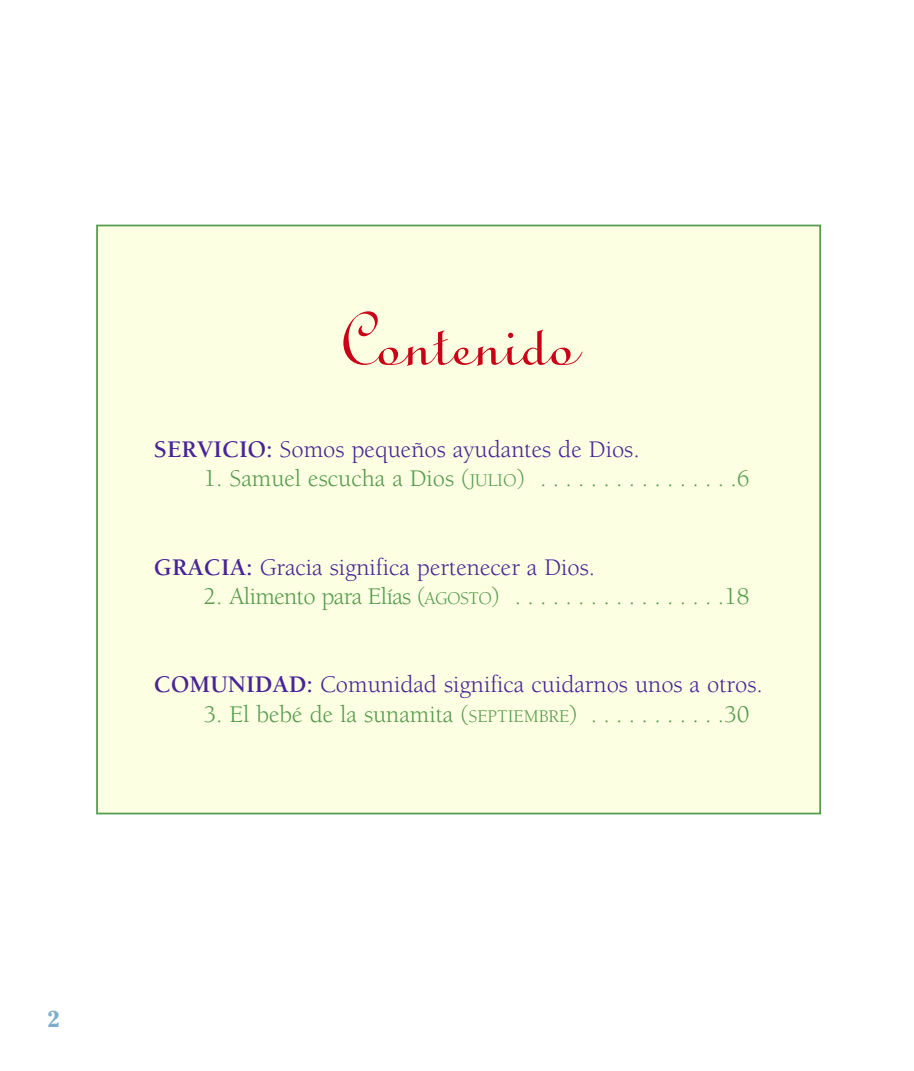
<style>
.page{position:relative;width:914px;height:1071px;background:#fff}
.page>*{position:absolute;margin:0;border:0;box-sizing:border-box;transform-origin:0 0}
.t1{font:84px "Linoscript";color:#ca0016}
.t2{font:24.5px "Berkeley";color:#482498}
.t3{font:24.5px "Berkeley";color:#549b4d}
.t4{font:24.5px "Berkeley";letter-spacing:-.025em;color:#549b4d}
.t5{font:700 22.75px "Cheltenham";color:#7caece}
.s1{font-weight:700}
.s2{font-size:18.38px}
</style>
<div class="page">
<div style="left:98px;top:226px;width:721px;height:587px;background:#fcffe1"></div>
<h1 class="t1" style="left:342px;top:311px;width:235px">Contenido</h1>
<p class="t2" style="left:154px;top:440px;width:487px"><span class="s1">SERVICIO:</span> Somos pequeños ayudantes de Dios.</p>
<p class="t3" style="left:203px;top:469px;width:547px">1. Samuel escucha a Dios (<span class="s2">JULIO</span>) . . . . . . . . . . . . . . . .6</p>
<p class="t2" style="left:154px;top:557px;width:443px"><span class="s1">GRACIA:</span> Gracia significa pertenecer a Dios.</p>
<p class="t4" style="left:203px;top:587px;width:547px">2. Alimento para Elías (<span class="s2">AGOSTO</span>) . . . . . . . . . . . . . . . . .18</p>
<p class="t2" style="left:154px;top:675px;width:610px"><span class="s1">COMUNIDAD:</span> Comunidad significa cuidarnos unos a otros.</p>
<p class="t3" style="left:203px;top:704px;width:547px">3. El bebé de la sunamita (<span class="s2">SEPTIEMBRE</span>) . . . . . . . . . . .30</p>
<p class="t5" style="left:47px;top:1011px;width:14px">2</p>
</div>
